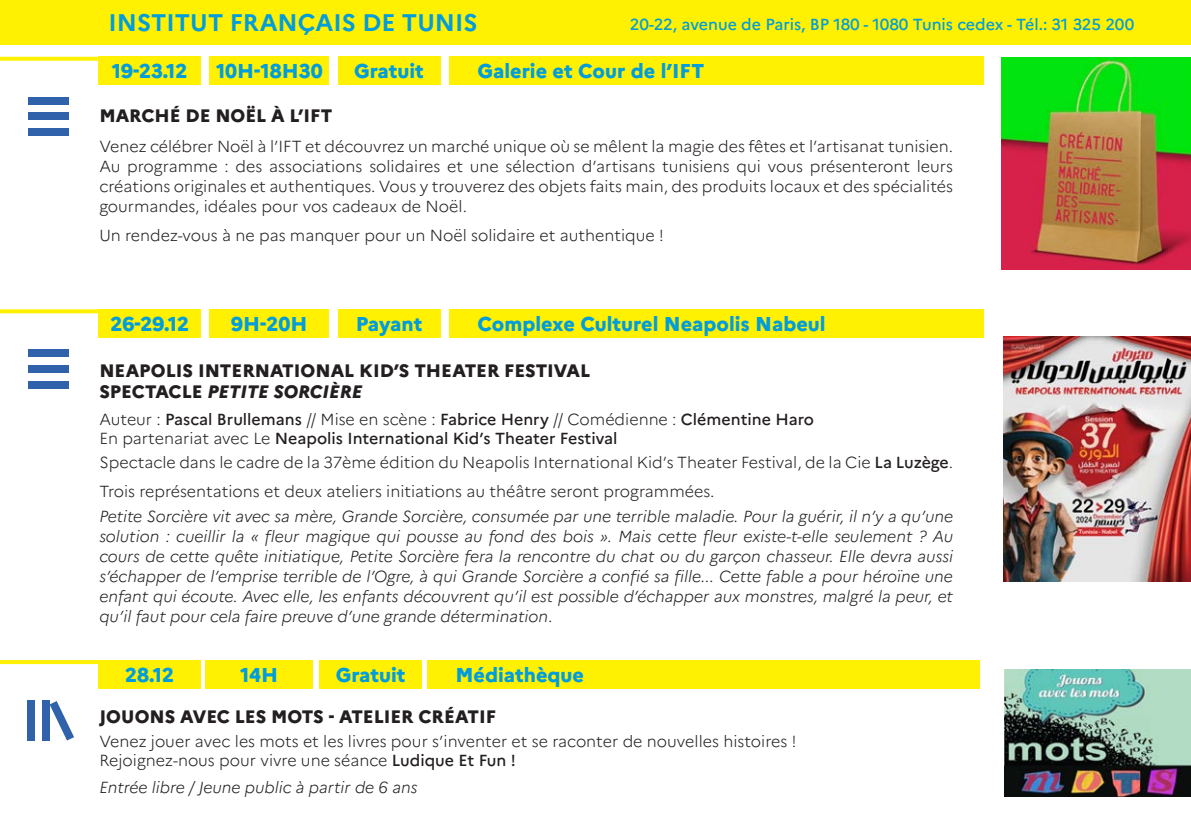
<style>
.page{position:relative;width:1191px;height:840px;background:#fff}
.page>*{position:absolute;margin:0;border:0;box-sizing:border-box;transform-origin:0 0}
.t1{font:700 24px "Marianne";color:#009ddc}
.Style_de_paragraphe{font:800 20px "Marianne";color:#009ddc}
.t2{font:800 18px "Marianne";color:#231f20}
.t3{font:italic 800 18px "Marianne";color:#231f20}
.t4{font:300 16px/20px "Marianne";color:#231f20;text-align:justify}
.t5{font:italic 300 16px/20px "Marianne";color:#231f20;text-align:justify}
.t6{font:500 16px "Marianne";color:#231f20}
.t7{font:500 16px "Marianne";letter-spacing:-.005em;color:#009ddc}
.s1{font-style:normal}
.s2{font-weight:300}
.s3{font-weight:500}
</style>
<div class="page">
<div style="left:99px;top:57px;width:102px;height:28px;background:#fff101"></div>
<div style="left:338px;top:57px;width:102px;height:28px;background:#fff101"></div>
<div style="left:449px;top:57px;width:534px;height:28px;background:#fff101"></div>
<div style="left:210px;top:57px;width:119px;height:28px;background:#fff101"></div>
<svg style="left:0;top:57px;width:99px;height:4px"></svg>
<div style="left:29px;top:97px;width:40px;height:8px;background:#3061ab"></div>
<div style="left:29px;top:112px;width:40px;height:8px;background:#3061ab"></div>
<div style="left:29px;top:128px;width:40px;height:8px;background:#3061ab"></div>
<div style="left:0;top:0;width:1191px;height:44px;background:#fff101"></div>
<div style="left:99px;top:309px;width:102px;height:28px;background:#fff101"></div>
<div style="left:338px;top:309px;width:102px;height:28px;background:#fff101"></div>
<div style="left:449px;top:309px;width:534px;height:28px;background:#fff101"></div>
<div style="left:210px;top:309px;width:119px;height:28px;background:#fff101"></div>
<svg style="left:0;top:309px;width:99px;height:4px"></svg>
<div style="left:29px;top:349px;width:40px;height:8px;background:#3061ab"></div>
<div style="left:29px;top:365px;width:40px;height:7px;background:#3061ab"></div>
<div style="left:29px;top:380px;width:40px;height:8px;background:#3061ab"></div>
<img style="left:1003px;top:336px;width:188px;height:245px">
<svg style="left:0;top:660px;width:99px;height:3px"></svg>
<div style="left:99px;top:659px;width:102px;height:29px;background:#fff101"></div>
<div style="left:319px;top:659px;width:103px;height:29px;background:#fff101"></div>
<div style="left:427px;top:659px;width:553px;height:29px;background:#fff101"></div>
<div style="left:206px;top:659px;width:107px;height:29px;background:#fff101"></div>
<img style="left:1004px;top:669px;width:187px;height:127px">
<div style="left:27px;top:700px;width:8px;height:40px;background:#3061ab"></div>
<div style="left:42px;top:700px;width:8px;height:40px;background:#3061ab"></div>
<svg style="left:50px;top:701px;width:24px;height:39px"></svg>
<img style="left:1001px;top:57px;width:190px;height:212px">
<p class="t1" style="left:109px;top:4px;width:370px">INSTITUT FRANÇAIS DE TUNIS</p>
<p class="t7" style="left:630px;top:12px;width:506px">20-22, avenue de Paris, BP 180 - 1080 Tunis cedex - Tél.: 31 325 200</p>
<p class="Style_de_paragraphe" style="left:354px;top:56px;width:71px">Gratuit</p>
<p class="Style_de_paragraphe" style="left:477px;top:56px;width:228px">Galerie et Cour de ’l IFT</p>
<p class="Style_de_paragraphe" style="left:112px;top:56px;width:77px">19-23.12</p>
<p class="t2" style="left:99px;top:102px;width:234px">MARCHÉ DE NOËL À ’L IFT</p>
<p class="t4" style="left:99px;top:135px;width:855px">Venez célébrer Noël ’là IFT et découvrez un marché unique où se mêlent la magie des fêtes et ’l artisanat tunisien.</p>
<p class="t4" style="left:99px;top:155px;width:855px">Au programme : des associations solidaires et une sélection d’artisans tunisiens qui vous présenteront leurs créations originales et authentiques. Vous y trouverez des objets faits main, des produits locaux et des spécialités gourmandes, idéales pour vos cadeaux de Noël.</p>
<p class="t4" style="left:99px;top:224px;width:566px">Un rendez-vous à ne pas manquer pour un Noël solidaire et authentique !</p>
<p class="Style_de_paragraphe" style="left:216px;top:56px;width:108px">10H-18H30</p>
<p class="Style_de_paragraphe" style="left:477px;top:308px;width:349px">Complexe Culturel Neapolis Nabeul</p>
<p class="Style_de_paragraphe" style="left:110px;top:308px;width:80px">26-29.12</p>
<p class="t2" style="left:99px;top:356px;width:492px">NEAPOLIS INTERNATIONAL KID S’ THEATER FESTIVAL</p>
<p class="t3" style="left:99px;top:378px;width:264px"><span class="s1">SPECTACLE</span> PETITE SORCIÈRE</p>
<p class="t6" style="left:99px;top:406px;width:716px"><span class="s2">Auteur :</span> Pascal Brullemans <span class="s2">// Mise en scène :</span> Fabrice Henry <span class="s2">// Comédienne :</span> Clémentine Haro</p>
<p class="t6" style="left:99px;top:425px;width:520px"><span class="s2">En partenariat avec Le</span> Neapolis International Kid s’ Theater Festival</p>
<p class="t4" style="left:99px;top:451px;width:855px">Spectacle dans le cadre de la 37ème édition du Neapolis International Kid s’ Theater Festival, de la Cie <span class="s3">La Luzège</span>.</p>
<p class="t4" style="left:99px;top:479px;width:616px">Trois représentations et deux ateliers initiations au théâtre seront programmées.</p>
<p class="t5" style="left:99px;top:504px;width:855px">Petite Sorcière vit avec sa mère, Grande Sorcière, consumée par une terrible maladie. Pour la guérir ay’ni l, qu’une solution : cueillir la « fleur magique qui pousse au fond des bois ». Mais cette fleur existe -t- elle seulement ? Au cours de cette quête initiatique, Petite Sorcière fera la rencontre du chat ou du garçon chasseur. Elle devra aussi ’s échapper de ’l emprise terrible de ’l Ogre à, qui Grande Sorcière a confié sa fille... Cette fable a pour héroïne une enfant qui écoute. Avec elle, les enfants découvrent qu i l’ est possible d’échapper aux monstres, malgré la peur, et qu i l’ faut pour cela faire preuve d’une grande détermination<span class="s1">.</span></p>
<p class="Style_de_paragraphe" style="left:231px;top:308px;width:78px">9H-20H</p>
<p class="Style_de_paragraphe" style="left:356px;top:308px;width:68px">Payant</p>
<p class="Style_de_paragraphe" style="left:336px;top:658px;width:71px">Gratuit</p>
<p class="Style_de_paragraphe" style="left:455px;top:658px;width:130px">Médiathèque</p>
<p class="Style_de_paragraphe" style="left:125px;top:658px;width:50px">28.12</p>
<p class="t2" style="left:99px;top:702px;width:398px">JOUONS AVEC LES MOTS - ATELIER CRÉATIF</p>
<p class="t4" style="left:99px;top:729px;width:698px">Venez jouer avec les mots et les livres pour ’s inventer et se raconter de nouvelles histoires !</p>
<p class="t4" style="left:99px;top:749px;width:418px">Rejoignez-nous pour vivre une séance <span class="s3">Ludique Et Fun !</span></p>
<p class="t5" style="left:99px;top:775px;width:320px">Entrée libre /Jeune public à partir de 6 ans</p>
<p class="Style_de_paragraphe" style="left:240px;top:658px;width:39px">14H</p>
</div>
